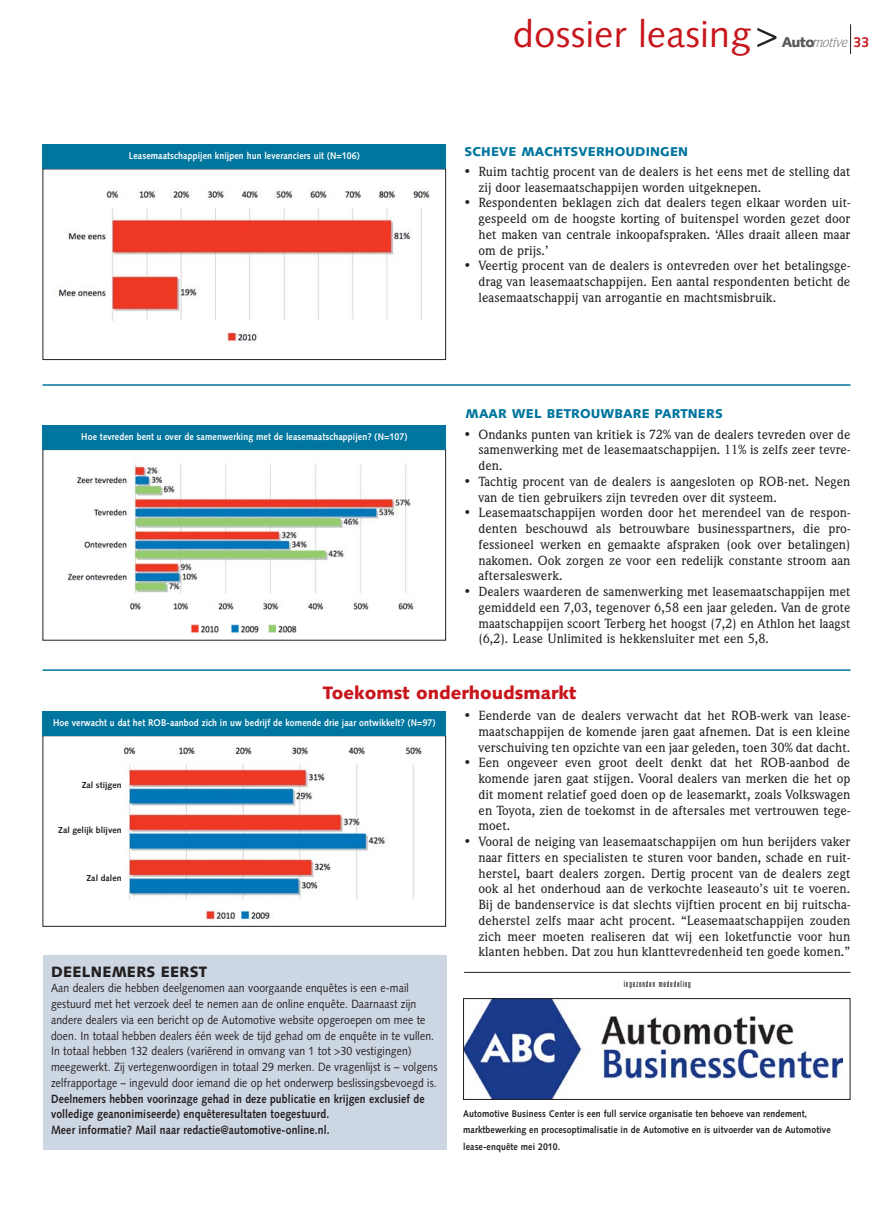
<style>
.page{position:relative;width:893px;height:1212px;background:#fff}
.page>*{position:absolute;margin:0;border:0;box-sizing:border-box;transform-origin:0 0}
.t1{font:37.5px "Syntax";letter-spacing:.01em;color:#c8161d}
.t2{font:900 18px "Syntax";color:#c8161d}
.t3{font:900 15px "Syntax";letter-spacing:.015em;color:#231f20}
.t4{font:italic 14.7px "Weidemann IT Cby BT";letter-spacing:-.04em;color:#808285}
.t5{font:500 13.5px/15.8px "Weidemann IT Cby BT";color:#231f20;text-align:justify}
.t6{font:900 12.75px "Syntax";letter-spacing:.015em;color:#00759e}
.t7{font:12px/15.8px "Syntax";letter-spacing:.01em;color:#231f20;scale:.87 1}
.t8{font:700 12px/15.8px "Syntax";letter-spacing:.01em;color:#231f20;scale:.87 1}
.t9{font:700 9.75px "Syntax";letter-spacing:.01em;color:#fff;scale:.9 1}
.t10{font:700 9.75px/16.4px "Syntax";letter-spacing:.01em;color:#231f20;scale:.9 1}
.t11{font:500 9px "Akzidenz Grot Con BQ";letter-spacing:.105em;color:#231f20;scale:.9 1}
.t12{font:700 8.7px "Syntax";color:#231f20}
.s1{color:#231f20}
.s2{font-family:"Syntax";font-weight:900;font-style:normal;font-size:14.25px;color:#58595b}
.s3{font-family:"Syntax";font-weight:700;font-style:normal;font-size:14.25px;color:#c8161d}
</style>
<div class="page">
<hr style="left:850px;top:24px;width:1px;height:30px;background:#231f20">
<hr style="left:43px;top:384px;width:807px;height:2px;background:#00759e">
<hr style="left:43px;top:669px;width:807px;height:2px;background:#00759e">
<img style="left:57px;top:188px;width:373px;height:156px">
<div style="left:43px;top:169px;width:403px;height:191px;border:1px solid #231f20"></div>
<div style="left:43px;top:144px;width:403px;height:25px;background:#00759e"></div>
<img style="left:67px;top:464px;width:347px;height:146px">
<div style="left:43px;top:425px;width:403px;height:25px;background:#00759e"></div>
<img style="left:124px;top:745px;width:298px;height:177px">
<div style="left:43px;top:735px;width:403px;height:192px;border:1px solid #231f20"></div>
<div style="left:43px;top:711px;width:403px;height:25px;background:#00759e"></div>
<div style="left:43px;top:955px;width:403px;height:195px;background:#cdd6e3"></div>
<img style="left:465px;top:1000px;width:377px;height:98px">
<div style="left:463px;top:998px;width:387px;height:102px;border:1px solid #231f20"></div>
<hr style="left:464px;top:972px;width:386px;height:1px;background:#231f20">
<img style="left:191px;top:624px;width:28px;height:9px">
<img style="left:231px;top:624px;width:28px;height:9px">
<img style="left:268px;top:624px;width:29px;height:9px">
<div style="left:96px;top:770px;width:29px;height:132px;background:#fff"></div>
<p class="t9" style="left:129px;top:152px;width:258px">Leasemaatschappijen knijpen hun leveranciers uit (N=106)</p>
<p class="t9" style="left:81px;top:433px;width:364px">Hoe tevreden bent u over de samenwerking met de leasemaatschappijen? (N=107)</p>
<h1 class="t1" style="left:513px;top:19px;width:266px">dossier leasing<span class="s1">&gt;</span></h1>
<p class="t4" style="left:782px;top:37px;width:89px"><span class="s2">Auto</span>motive <span class="s3">33</span></p>
<p class="t6" style="left:465px;top:146px;width:225px">SCHEVE MACHTSVERHOUDINGEN</p>
<p class="t5" style="left:478px;top:165px;width:373px;text-indent:-15px">• Ruim tachtig procent van de dealers is het eens met de stelling dat zij door leasemaatschappijen worden uitgeknepen.</p>
<p class="t5" style="left:478px;top:196px;width:373px;text-indent:-15px">• Respondenten beklagen zich dat dealers tegen elkaar worden uit&shy;gespeeld om de hoogste korting of buitenspel worden gezet door het maken van centrale inkoopafspraken. ‘Alles draait alleen maar om de prijs.’</p>
<p class="t5" style="left:478px;top:259px;width:373px;text-indent:-15px">• Veertig procent van de dealers is ontevreden over het betalingsge&shy;drag van leasemaatschappijen. Een aantal respondenten beticht de leasemaatschappij van arrogantie en machtsmisbruik.</p>
<p class="t6" style="left:466px;top:409px;width:259px">MAAR WEL BETROUWBARE PARTNERS</p>
<p class="t5" style="left:478px;top:427px;width:373px;text-indent:-15px">• Ondanks punten van kritiek is 72% van de dealers tevreden over de samenwerking met de leasemaatschappijen. 11% is zelfs zeer tevre&shy;den.</p>
<p class="t5" style="left:478px;top:475px;width:373px;text-indent:-15px">• Tachtig procent van de dealers is aangesloten op ROB-net. Negen van de tien gebruikers zijn tevreden over dit systeem.</p>
<p class="t5" style="left:478px;top:506px;width:373px;text-indent:-15px">• Leasemaatschappijen worden door het merendeel van de respon&shy;denten beschouwd als betrouwbare businesspartners, die pro - fessioneel werken en gemaakte afspraken (ook over betalingen) nakomen. Ook zorgen ze voor een redelijk constante stroom aan aftersaleswerk.</p>
<p class="t5" style="left:478px;top:585px;width:373px;text-indent:-15px">• Dealers waarderen de samenwerking met leasemaatschappijen met gemiddeld een 7,03, tegenover 6,58 een jaar geleden. Van de grote maatschappijen scoort Terberg het hoogst (7,2) en Athlon het laagst (6,2). Lease Unlimited is hekkensluiter met een 5,8.</p>
<h2 class="t2" style="left:323px;top:686px;width:255px">Toekomst onderhoudsmarkt</h2>
<p class="t9" style="left:53px;top:719px;width:426px">Hoe verwacht u dat het ROB-aanbod zich in uw bedrijf de komende drie jaar ontwikkelt? (N=97)</p>
<p class="t5" style="left:478px;top:709px;width:373px;text-indent:-15px">• Eenderde van de dealers verwacht dat het ROB-werk van lease&shy;maatschappijen de komende jaren gaat afnemen. Dat is een kleine verschuiving ten opzichte van een jaar geleden, toen 30% dat dacht.</p>
<p class="t5" style="left:478px;top:756px;width:373px;text-indent:-15px">• Een ongeveer even groot deelt denkt dat het ROB-aanbod de komende jaren gaat stijgen. Vooral dealers van merken die het op dit moment relatief goed doen op de leasemarkt, zoals Volkswagen en Toyota, zien de toekomst in de aftersales met vertrouwen tege&shy;moet.</p>
<p class="t5" style="left:478px;top:835px;width:373px;text-indent:-15px">• Vooral de neiging van leasemaatschappijen om hun berijders vaker naar fitters en specialisten te sturen voor banden, schade en ruit&shy;herstel, baart dealers zorgen. Dertig procent van de dealers zegt ook al het onderhoud aan de verkochte leaseauto’s uit te voeren.<br>Bij de bandenservice is dat slechts vijftien procent en bij ruitscha&shy;deherstel zelfs maar acht procent. “Leasemaatschappijen zouden zich meer moeten realiseren dat wij een loketfunctie voor hun klanten hebben. Dat zou hun klanttevredenheid ten goede komen.”</p>
<p class="t12" style="left:82px;top:781px;width:41px">Zal stijgen</p>
<p class="t12" style="left:58px;top:827px;width:65px">Zal gelijk blijven</p>
<p class="t12" style="left:86px;top:875px;width:37px">Zal dalen</p>
<p class="t3" style="left:51px;top:965px;width:158px">DEELNEMERS EERST</p>
<p class="t7" style="left:51px;top:981px;width:446px">Aan dealers die hebben deelgenomen aan voorgaande enquêtes is een e-mail gestuurd met het verzoek deel te nemen aan de online enquête. Daarnaast zijn andere dealers via een bericht op de Automotive website opgeroepen om mee te doen. In totaal hebben dealers één week de tijd gehad om de enquête in te vullen.<br>In totaal hebben 132 dealers (variërend in omvang van 1 tot &gt;30 vestigingen) meegewerkt. Zij vertegenwoordigen in totaal 29 merken. De vragenlijst is – volgens zelfrapportage – ingevuld door iemand die op het onderwerp beslissingsbevoegd is.</p>
<p class="t8" style="left:51px;top:1092px;width:431px">Deelnemers hebben voorinzage gehad in deze publicatie en krijgen exclusief de volledige geanonimiseerde) enquêteresultaten toegestuurd.<br>Meer informatie? Mail naar redactie@automotive-online.nl.</p>
<p class="t11" style="left:624px;top:981px;width:76px">ingezonden mededeling</p>
<p class="t10" style="left:463px;top:1106px;width:410px">Automotive Business Center is een full service organisatie ten behoeve van rendement, marktbewerking en procesoptimalisatie in de Automotive en is uitvoerder van de Automotive lease-enquête mei 2010.</p>
</div>
